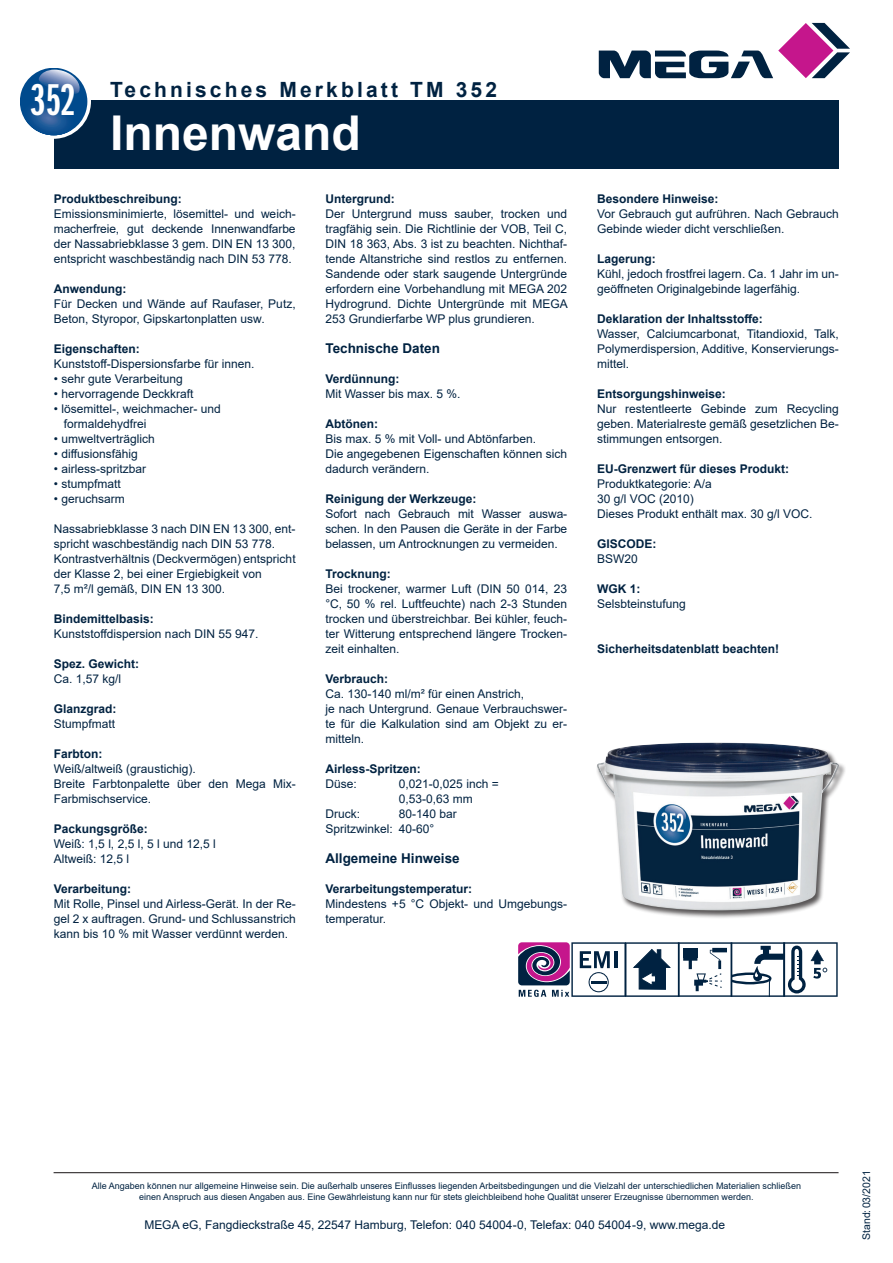
<style>
.page{position:relative;width:893px;height:1263px;background:#fff}
.page>*{position:absolute;margin:0;border:0;box-sizing:border-box;transform-origin:0 0}
.t1{font:700 48px "Arial";color:#fff}
.t2{font:46.2px "ITC Franklin Gothic Std Dm X Cp";color:#fff}
.t3{font:700 21px "Arial";letter-spacing:.15em;color:#002241}
.t4{font:700 13.5px "Arial";color:#002241}
.t5{font:12px/15px "Arial";color:#002241}
.t6{font:700 12px "Arial";color:#002241}
.t7{font:10.5px "Arial";color:#002241}
.t8{font:9px/10.8px "Arial";color:#002241;text-align:center}
</style>
<div class="page">
<div style="left:54px;top:101px;width:784px;height:68px;background:#002241"></div>
<div style="left:16px;top:64px;width:75px;height:75px;background:#fff;border-radius:50%"></div>
<svg style="left:20px;top:68px;width:67px;height:67px"></svg>
<svg style="left:599px;top:23px;width:251px;height:55px"></svg>
<hr style="left:54px;top:1172px;width:784px;height:1px;background:#231f20">
<div style="left:596px;top:742px;width:250px;height:177px;background:#231f20;opacity:.75"></div>
<img style="left:597px;top:743px;width:242px;height:167px">
<svg style="left:518px;top:942px;width:320px;height:55px"></svg>
<h2 class="t2" style="left:31px;top:75px;width:46px">352</h2>
<h3 class="t3" style="left:110px;top:74px;width:388px">Technisches Merkblatt TM 352</h3>
<h1 class="t1" style="left:110px;top:99px;width:252px">Innenwand</h1>
<p class="t6" style="left:54px;top:190px;width:130px">Produktbeschreibung:</p>
<p class="t5" style="left:54px;top:206px;width:243px;text-align:justify">Emissionsminimierte, lösemittel- und weich&shy;macherfreie, gut deckende Innenwandfarbe der Nassabriebklasse 3 gem. DIN EN 13 300, entspricht waschbeständig nach DIN 53 778.</p>
<p class="t6" style="left:54px;top:280px;width:74px">Anwendung:</p>
<p class="t5" style="left:54px;top:296px;width:243px">Für Decken und Wände auf Raufaser, Putz,<br>Beton, Styropor, Gipskartonplatten usw.</p>
<p class="t6" style="left:54px;top:340px;width:88px">Eigenschaften:</p>
<p class="t5" style="left:54px;top:356px;width:202px">Kunststoff-Dispersionsfarbe für innen.</p>
<p class="t5" style="left:54px;top:371px;width:130px">• sehr gute Verarbeitung</p>
<p class="t5" style="left:54px;top:386px;width:141px">• hervorragende Deckkraft</p>
<p class="t5" style="left:64px;top:401px;width:158px;text-indent:-10px">• lösemittel-, weichmacher- und formaldehydfrei</p>
<p class="t5" style="left:54px;top:431px;width:102px">• umweltverträglich</p>
<p class="t5" style="left:54px;top:446px;width:85px">• diffusionsfähig</p>
<p class="t5" style="left:54px;top:461px;width:94px">• airless-spritzbar</p>
<p class="t5" style="left:54px;top:476px;width:68px">• stumpfmatt</p>
<p class="t5" style="left:54px;top:491px;width:72px">• geruchsarm</p>
<p class="t5" style="left:54px;top:521px;width:243px">Nassabriebklasse 3 nach DIN EN 13 300, ent&shy;spricht waschbeständig nach DIN 53 778.<br>Kontrastverhältnis (Deckvermögen) entspricht der Klasse 2, bei einer Ergiebigkeit von<br>7,5 m²/l gemäß, DIN EN 13 300.</p>
<p class="t6" style="left:54px;top:610px;width:102px">Bindemittelbasis:</p>
<p class="t5" style="left:54px;top:626px;width:206px">Kunststoffdispersion nach DIN 55 947.</p>
<p class="t6" style="left:54px;top:655px;width:87px">Spez. Gewicht:</p>
<p class="t5" style="left:54px;top:671px;width:69px">Ca. 1,57 kg/l</p>
<p class="t6" style="left:54px;top:700px;width:64px">Glanzgrad:</p>
<p class="t5" style="left:54px;top:716px;width:63px">Stumpfmatt</p>
<p class="t6" style="left:54px;top:745px;width:50px">Farbton:</p>
<p class="t5" style="left:54px;top:761px;width:243px">Weiß/altweiß (graustichig).<br>Breite Farbtonpalette über den Mega Mix-<br>Farbmischservice.</p>
<p class="t6" style="left:54px;top:820px;width:96px">Packungsgröße:</p>
<p class="t5" style="left:54px;top:836px;width:163px">Weiß: 1,5 l, 2,5 l, 5 l und 12,5 l<br>Altweiß: 12,5 l</p>
<p class="t6" style="left:54px;top:880px;width:79px">Verarbeitung:</p>
<p class="t5" style="left:54px;top:896px;width:243px;text-align:justify">Mit Rolle, Pinsel und Airless-Gerät. In der Re&shy;gel 2 x auftragen. Grund- und Schlussanstrich kann bis 10 % mit Wasser verdünnt werden.</p>
<p class="t6" style="left:325px;top:190px;width:71px">Untergrund:</p>
<p class="t5" style="left:325px;top:206px;width:244px;text-align:justify">Der Untergrund muss sauber, trocken und tragfähig sein. Die Richtlinie der VOB, Teil C, DIN 18 363, Abs. 3 ist zu beachten. Nichthaf&shy;tende Altanstriche sind restlos zu entfernen.<br>Sandende oder stark saugende Untergründe erfordern eine Vorbehandlung mit MEGA 202<br>Hydrogrund. Dichte Untergründe mit MEGA 253 Grundierfarbe WP plus grundieren.</p>
<p class="t4" style="left:325px;top:338px;width:116px">Technische Daten</p>
<p class="t6" style="left:325px;top:370px;width:76px">Verdünnung:</p>
<p class="t5" style="left:325px;top:386px;width:136px">Mit Wasser bis max. 5 %.</p>
<p class="t6" style="left:325px;top:415px;width:54px">Abtönen:</p>
<p class="t5" style="left:325px;top:431px;width:243px">Bis max. 5 % mit Voll- und Abtönfarben.<br>Die angegebenen Eigenschaften können sich dadurch verändern.</p>
<p class="t6" style="left:325px;top:490px;width:153px">Reinigung der Werkzeuge:</p>
<p class="t5" style="left:325px;top:506px;width:243px;text-align:justify">Sofort nach Gebrauch mit Wasser auswa&shy;schen. In den Pausen die Geräte in der Farbe belassen, um Antrocknungen zu vermeiden.</p>
<p class="t6" style="left:325px;top:565px;width:67px">Trocknung:</p>
<p class="t5" style="left:325px;top:581px;width:243px;text-align:justify">Bei trockener, warmer Luft (DIN 50 014, 23 °C, 50 % rel. Luftfeuchte) nach 2-3 Stunden trocken und überstreichbar. Bei kühler, feuch&shy;ter Witterung entsprechend längere Trocken&shy;zeit einhalten.</p>
<p class="t6" style="left:325px;top:670px;width:64px">Verbrauch:</p>
<p class="t5" style="left:325px;top:686px;width:243px">Ca. 130-140 ml/m² für einen Anstrich,<br>je nach Untergrund. Genaue Verbrauchswer&shy;te für die Kalkulation sind am Objekt zu er&shy;mitteln.</p>
<p class="t6" style="left:325px;top:760px;width:97px">Airless-Spritzen:</p>
<p class="t5" style="left:325px;top:776px;width:33px">Düse:</p>
<p class="t5" style="left:399px;top:776px;width:101px">0,021-0,025 inch =<br>0,53-0,63 mm</p>
<p class="t5" style="left:325px;top:806px;width:36px">Druck:</p>
<p class="t5" style="left:325px;top:806px;width:133px;text-indent:73px">80-140 bar<br>Spritzwinkel: 40-60°</p>
<p class="t4" style="left:325px;top:848px;width:136px">Allgemeine Hinweise</p>
<p class="t6" style="left:325px;top:880px;width:148px">Verarbeitungstemperatur:</p>
<p class="t5" style="left:325px;top:896px;width:243px">Mindestens +5 °C Objekt- und Umgebungs&shy;temperatur.</p>
<p class="t6" style="left:597px;top:190px;width:123px">Besondere Hinweise:</p>
<p class="t5" style="left:597px;top:206px;width:243px">Vor Gebrauch gut aufrühren. Nach Gebrauch<br>Gebinde wieder dicht verschließen.</p>
<p class="t6" style="left:597px;top:250px;width:60px">Lagerung:</p>
<p class="t5" style="left:597px;top:266px;width:243px">Kühl, jedoch frostfrei lagern. Ca. 1 Jahr im un&shy;geöffneten Originalgebinde lagerfähig.</p>
<p class="t6" style="left:597px;top:310px;width:167px">Deklaration der Inhaltsstoffe:</p>
<p class="t5" style="left:597px;top:326px;width:243px;text-align:justify">Wasser, Calciumcarbonat, Titandioxid, Talk, Polymerdispersion, Additive, Konservierungs&shy;mittel.</p>
<p class="t6" style="left:597px;top:385px;width:130px">Entsorgungshinweise:</p>
<p class="t5" style="left:597px;top:401px;width:243px;text-align:justify">Nur restentleerte Gebinde zum Recycling geben. Materialreste gemäß gesetzlichen Be&shy;stimmungen entsorgen.</p>
<p class="t6" style="left:597px;top:460px;width:194px">EU-Grenzwert für dieses Produkt:</p>
<p class="t5" style="left:597px;top:476px;width:217px">Produktkategorie: A/a<br>30 g/l VOC (2010)<br>Dieses Produkt enthält max. 30 g/l VOC.</p>
<p class="t6" style="left:597px;top:535px;width:61px">GISCODE:</p>
<p class="t5" style="left:597px;top:551px;width:42px">BSW20</p>
<p class="t6" style="left:597px;top:580px;width:45px">WGK 1:</p>
<p class="t5" style="left:597px;top:596px;width:90px">Selsbteinstufung</p>
<p class="t6" style="left:597px;top:640px;width:184px">Sicherheitsdatenblatt beachten!</p>
<p class="t8" style="left:92px;top:1180px;width:711px">Alle Angaben können nur allgemeine Hinweise sein. Die außerhalb unseres Einflusses liegenden Arbeitsbedingungen und die Vielzahl der unterschiedlichen Materialien schließen einen Anspruch aus diesen Angaben aus. Eine Gewährleistung kann nur für stets gleichbleibend hohe Qualität unserer Erzeugnisse übernommen werden.</p>
<p class="t7" style="left:859px;top:1240px;width:71px;rotate:-90deg">Stand:03/2021</p>
<p class="t5" style="left:144px;top:1217px;width:582px">MEGA eG, Fangdieckstraße 45, 22547 Hamburg, Telefon: 040 54004-0, Telefax: 040 54004-9, www.mega.de</p>
</div>
